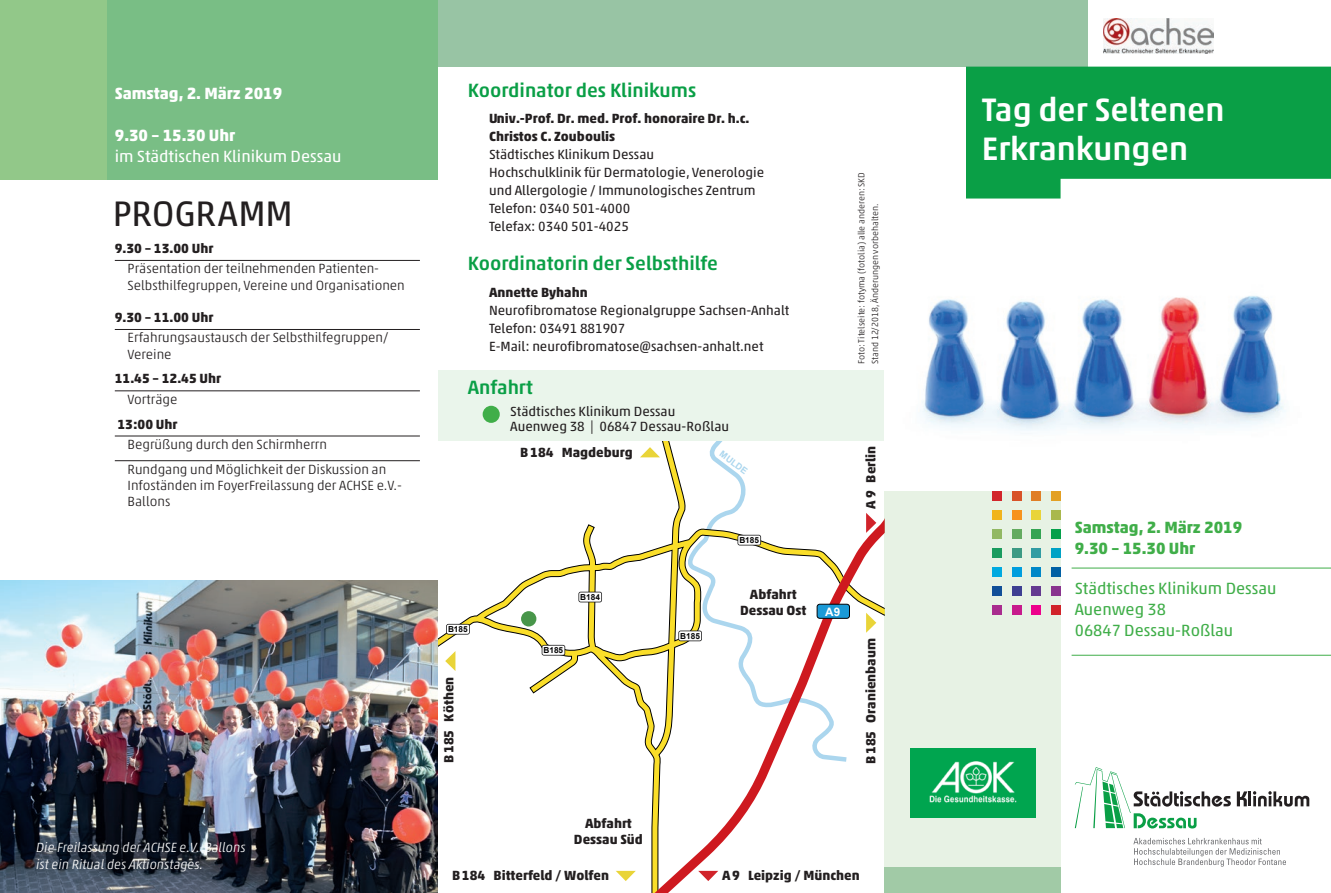
<style>
.page{position:relative;width:1331px;height:893px;background:#fff}
.page>*{position:absolute;margin:0;border:0;box-sizing:border-box;transform-origin:0 0}
.t1{font:36px "Akko W01";letter-spacing:-.005em;color:#231f20}
.t2{font:500 33px/39px "Akko W01";color:#fff}
.t3{font:500 19.5px "Akko W01";color:#0a9f46}
.t4{font:16.5px/21px "Akko W01";color:#40ae49}
.t5{font:700 16.5px/21px "Akko W01";color:#40ae49}
.t6{font:700 16.5px "Akko W01";color:#fff}
.t7{font:16.5px "Akko W01";color:#fff}
.t8{font:13.5px/18px "Akko W01";color:#231f20}
.t9{font:300 13.5px/16.2px "Akko W01";color:#231f20}
.t10{font:700 13.5px/16.2px "Akko W01";color:#231f20;text-align:center}
.t11{font:italic 300 13.5px/16.5px "Akko W01";color:#fff}
.t12{font:700 11.7px "Arial";color:#fff}
.t13{font:300 9px/13.5px "Akko W01";color:#231f20}
.t14{font:700 9px "Arial";color:#abd6ee}
.t15{font:700 8.25px "Arial";color:#000002}
</style>
<div class="page">
<div style="left:438px;top:370px;width:446px;height:71px;background:#eaf5eb"></div>
<svg style="left:438px;top:441px;width:286px;height:253px"></svg>
<div style="left:521px;top:611px;width:15px;height:15px;background:#48964a;border-radius:50%"></div>
<svg style="left:446px;top:624px;width:24px;height:10px"></svg>
<svg style="left:542px;top:645px;width:23px;height:10px"></svg>
<svg style="left:578px;top:592px;width:15px;height:10px"></svg>
<svg style="left:593px;top:463px;width:291px;height:430px"></svg>
<svg style="left:817px;top:604px;width:33px;height:15px"></svg>
<svg style="left:640px;top:447px;width:20px;height:10px"></svg>
<svg style="left:866px;top:513px;width:10px;height:20px"></svg>
<svg style="left:866px;top:613px;width:10px;height:20px"></svg>
<svg style="left:445px;top:651px;width:10px;height:20px"></svg>
<svg style="left:616px;top:871px;width:20px;height:10px"></svg>
<svg style="left:698px;top:871px;width:20px;height:10px"></svg>
<div style="left:483px;top:406px;width:17px;height:17px;background:#40ae49;border-radius:50%"></div>
<img style="left:920px;top:295px;width:366px;height:136px">
<div style="left:438px;top:0;width:650px;height:67px;background:#98c4a4"></div>
<hr style="left:1071px;top:568px;width:260px;height:1px;background:#40ae49">
<hr style="left:1071px;top:655px;width:260px;height:1px;background:#40ae49">
<svg style="left:884px;top:491px;width:177px;height:402px;background:#e0edde"></svg>
<div style="left:1051px;top:492px;width:10px;height:9px;background:#e3a023"></div>
<div style="left:1031px;top:492px;width:10px;height:9px;background:#e07e26"></div>
<div style="left:1012px;top:492px;width:9px;height:9px;background:#d85329"></div>
<div style="left:992px;top:492px;width:10px;height:9px;background:#d2262b"></div>
<div style="left:1051px;top:511px;width:10px;height:9px;background:#a9b84d"></div>
<div style="left:1031px;top:511px;width:10px;height:9px;background:#e9d438"></div>
<div style="left:1012px;top:511px;width:9px;height:9px;background:#f7931d"></div>
<div style="left:992px;top:511px;width:10px;height:9px;background:#f1b41c"></div>
<div style="left:1051px;top:530px;width:10px;height:9px;background:#04a04a"></div>
<div style="left:1031px;top:530px;width:10px;height:9px;background:#34a453"></div>
<div style="left:1012px;top:530px;width:9px;height:9px;background:#64ab60"></div>
<div style="left:992px;top:530px;width:10px;height:9px;background:#92b863"></div>
<div style="left:1051px;top:549px;width:10px;height:9px;background:#00a2c5"></div>
<div style="left:1031px;top:549px;width:10px;height:9px;background:#329ca3"></div>
<div style="left:1012px;top:549px;width:9px;height:9px;background:#3d9a84"></div>
<div style="left:992px;top:549px;width:10px;height:9px;background:#1a9c5f"></div>
<div style="left:1051px;top:568px;width:10px;height:9px;background:#0160a4"></div>
<div style="left:1031px;top:568px;width:10px;height:9px;background:#0088c8"></div>
<div style="left:1012px;top:568px;width:9px;height:9px;background:#009ede"></div>
<div style="left:992px;top:568px;width:10px;height:9px;background:#00aae0"></div>
<div style="left:1051px;top:587px;width:10px;height:9px;background:#89348e"></div>
<div style="left:1031px;top:587px;width:10px;height:9px;background:#643a90"></div>
<div style="left:1012px;top:587px;width:9px;height:9px;background:#3e3f92"></div>
<div style="left:992px;top:587px;width:10px;height:9px;background:#114f98"></div>
<div style="left:1051px;top:606px;width:10px;height:9px;background:#d1232a"></div>
<div style="left:1031px;top:606px;width:10px;height:9px;background:#ed028c"></div>
<div style="left:1012px;top:606px;width:9px;height:9px;background:#c71b8c"></div>
<div style="left:992px;top:606px;width:10px;height:9px;background:#a92c8e"></div>
<svg style="left:966px;top:67px;width:365px;height:132px;background:#25a95b"></svg>
<img style="left:1103px;top:18px;width:110px;height:36px">
<img style="left:0;top:580px;width:438px;height:313px">
<hr style="left:115px;top:260px;width:305px;height:1px;background:#231f20">
<hr style="left:115px;top:329px;width:305px;height:1px;background:#231f20">
<hr style="left:115px;top:391px;width:305px;height:1px;background:#231f20">
<hr style="left:115px;top:436px;width:305px;height:1px;background:#231f20">
<hr style="left:115px;top:460px;width:305px;height:1px;background:#231f20">
<div style="left:0;top:0;width:438px;height:179px;background:#79be85"></div>
<div style="left:0;top:0;width:106px;height:179px;background:#92c889"></div>
<img style="left:911px;top:748px;width:125px;height:69px">
<svg style="left:1237px;top:791px;width:10px;height:15px"></svg>
<hr style="left:1248px;top:791px;width:3px;height:15px;background:#231f20">
<svg style="left:1253px;top:791px;width:56px;height:16px"></svg>
<svg style="left:1075px;top:767px;width:156px;height:61px"></svg>
<svg style="left:1133px;top:838px;width:153px;height:29px"></svg>
<p class="t6" style="left:115px;top:83px;width:169px">Samstag, 2. März 2019</p>
<p class="t6" style="left:115px;top:125px;width:122px">9.30 – 15.30 Uhr</p>
<p class="t7" style="left:115px;top:146px;width:228px">im Städtischen Klinikum Dessau</p>
<h1 class="t1" style="left:113px;top:192px;width:182px">PROGRAMM</h1>
<p class="t10" style="left:115px;top:240px;width:100px">9.30 – 13.00 Uhr</p>
<p class="t9" style="left:128px;top:260px;width:279px">Präsentation der teilnehmenden Patienten-<br>Selbsthilfegruppen, Vereine und Organisationen</p>
<p class="t10" style="left:115px;top:309px;width:100px">9.30 – 11.00 Uhr</p>
<p class="t9" style="left:128px;top:330px;width:262px">Erfahrungsaustausch der Selbsthilfegruppen/<br>Vereine</p>
<p class="t10" style="left:115px;top:370px;width:108px">11.45 – 12.45 Uhr</p>
<p class="t9" style="left:128px;top:391px;width:51px">Vorträge</p>
<p class="t10" style="left:118px;top:416px;width:61px">13:00 Uhr</p>
<p class="t9" style="left:128px;top:432px;width:260px;line-height:24.8px">Begrüßung durch den Schirmherrn<br>Rundgang und Möglichkeit der Diskussion an</p>
<p class="t9" style="left:128px;top:477px;width:276px">Infoständen im FoyerFreilassung der ACHSE e.V.-<br>Ballons</p>
<p class="t11" style="left:36px;top:839px;width:211px">Die Freilassung der ACHSE e.V.-Ballons ist ein Ritual des Aktionstages.</p>
<h3 class="t3" style="left:468px;top:78px;width:230px">Koordinator des Klinikums</h3>
<p class="t10" style="left:489px;top:109px;width:262px;line-height:18px;text-align:left">Univ.-Prof. Dr. med. Prof. honoraire Dr. h.c.<br>Christos C. Zouboulis</p>
<p class="t8" style="left:489px;top:145px;width:277px">Städtisches Klinikum Dessau<br>Hochschulklinik für Dermatologie, Venerologie und Allergologie / Immunologisches Zentrum Telefon: 0340 501-4000<br>Telefax: 0340 501-4025</p>
<h3 class="t3" style="left:468px;top:251px;width:252px">Koordinatorin der Selbsthilfe</h3>
<p class="t10" style="left:489px;top:284px;width:100px">Annette Byhahn</p>
<p class="t8" style="left:489px;top:301px;width:302px">Neurofibromatose Regionalgruppe Sachsen-Anhalt<br>Telefon: 03491 881907<br>E-Mail: neurofibromatose@sachsen-anhalt.net</p>
<h3 class="t3" style="left:468px;top:375px;width:67px">Anfahrt</h3>
<p class="t8" style="left:510px;top:404px;width:220px;line-height:15px">Städtisches Klinikum Dessau<br>Auenweg 38 | 06847 Dessau-Roßlau</p>
<p class="t13" style="left:855px;top:364px;width:193px;rotate:-90deg">Foto: Titelseite: fotyma (fotolia) alle anderen: SKD<br>Stand 12/2018, Änderungen vorbehalten.</p>
<p class="t10" style="left:520px;top:444px;width:114px">B184 Magdeburg</p>
<p class="t14" style="left:724px;top:448px;width:33px;rotate:37deg">MULDE</p>
<p class="t10" style="left:862px;top:509px;width:64px;rotate:-90deg">A9 Berlin</p>
<p class="t15" style="left:448px;top:624px;width:21px">B185</p>
<p class="t10" style="left:440px;top:763px;width:88px;rotate:-90deg">B185 Köthen</p>
<p class="t15" style="left:580px;top:592px;width:21px">B184</p>
<p class="t15" style="left:543px;top:645px;width:21px">B185</p>
<p class="t15" style="left:680px;top:630px;width:21px">B185</p>
<p class="t15" style="left:739px;top:535px;width:21px">B185</p>
<p class="t10" style="left:740px;top:586px;width:68px">Abfahrt<br>Dessau Ost</p>
<p class="t12" style="left:825px;top:604px;width:16px">A9</p>
<p class="t10" style="left:862px;top:764px;width:127px;rotate:-90deg">B185 Oranienbaum</p>
<p class="t10" style="left:574px;top:815px;width:70px">Abfahrt<br>Dessau Süd</p>
<p class="t10" style="left:452px;top:867px;width:159px">B184 Bitterfeld / Wolfen</p>
<p class="t10" style="left:722px;top:867px;width:139px">A9 Leipzig / München</p>
<h2 class="t2" style="left:982px;top:89px;width:244px">Tag der Seltenen<br>Erkrankungen</h2>
<p class="t5" style="left:1075px;top:516px;width:169px">Samstag, 2. März 2019<br>9.30 – 15.30 Uhr</p>
<p class="t4" style="left:1075px;top:578px;width:203px">Städtisches Klinikum Dessau<br>Auenweg 38<br>06847 Dessau-Roßlau</p>
</div>
